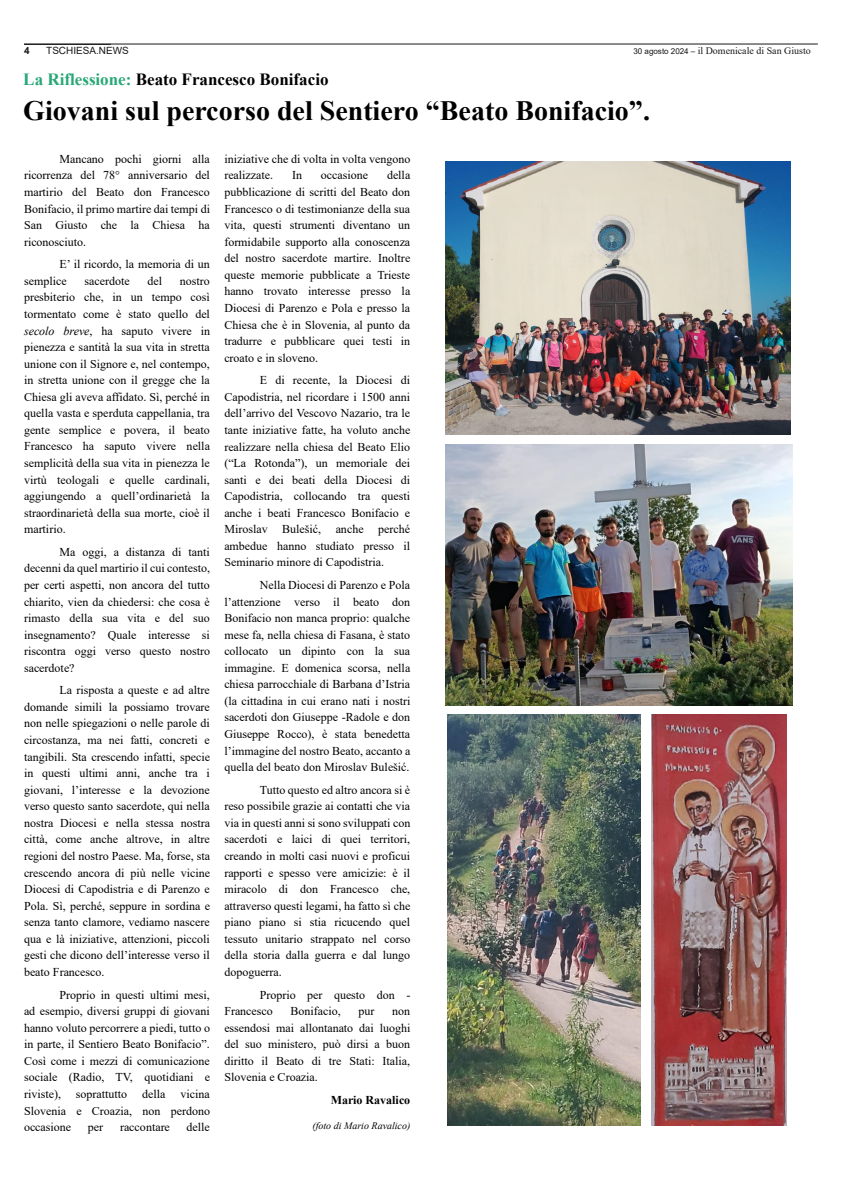
<style>
.page{position:relative;width:842px;height:1191px;background:#fff}
.page>*{position:absolute;margin:0;border:0;box-sizing:border-box;transform-origin:0 0}
.t1{font:700 28px "Times New Roman";color:#000}
.t2{font:700 17px "Times New Roman";color:#000}
.t3{font:12px/16.6px "Times New Roman";color:#000;text-align:justify}
.t4{font:700 12px "Times New Roman";color:#000}
.t5{font:10px "Times New Roman";color:#181717}
.t6{font:italic 10px "Times New Roman";color:#000}
.t7{font:10px "Arial";color:#181717}
.t8{font:700 10px "Arial";color:#181717}
.s1{font-family:"Arial";font-size:8px}
.s2{color:#28a777}
.s3{font-style:italic}
</style>
<div class="page">
<hr style="left:24px;top:44px;width:794px;height:1px;background:#181717">
<img style="left:446px;top:445px;width:347px;height:261px">
<img style="left:446px;top:161px;width:344px;height:274px">
<img style="left:447px;top:714px;width:194px;height:411px">
<img style="left:652px;top:714px;width:134px;height:411px">
<p class="t8" style="left:24px;top:43px;width:7px">4</p>
<p class="t7" style="left:46px;top:43px;width:84px">TSCHIESA.NEWS</p>
<p class="t5" style="left:633px;top:43px;width:179px"><span class="s1">30 agosto 2024 –</span> il Domenicale di San Giusto</p>
<p class="t2" style="left:23px;top:67px;width:307px"><span class="s2">La Riflessione:</span> Beato Francesco Bonifacio</p>
<p class="t1" style="left:23px;top:90px;width:628px">Giovani sul percorso del Sentiero “Beato Bonifacio”.</p>
<p class="t3" style="left:24px;top:150px;width:187px;text-indent:35px">Mancano pochi giorni alla ricorrenza del 78° anniversario del martirio del Beato don Francesco Bonifacio, il primo martire dai tempi di San Giusto che la Chiesa ha riconosciuto.</p>
<p class="t3" style="left:24px;top:255px;width:187px;text-indent:35px">E’ il ricordo, la memoria di un semplice</p>
<p class="t3" style="left:224px;top:150px;width:187px">iniziative che di volta in volta vengono realizzate.</p>
<p class="t3" style="left:224px;top:167px;width:187px;text-indent:163px">della pubblicazione di scritti del Beato don Francesco o di testimonianze della sua vita, questi strumenti diventano un formidabile supporto alla conoscenza del nostro sacerdote martire. Inoltre queste memorie pubblicate a Trieste hanno trovato interesse presso la Diocesi di Parenzo e Pola e presso la Chiesa che è in Slovenia, al punto da tradurre e pubblicare quei testi in croato e in sloveno.</p>
<p class="t3" style="left:224px;top:371px;width:187px;text-indent:35px">E di recente, la Diocesi di Capodistria, nel ricordare i 1500 anni dell’arrivo del Vescovo Nazario, tra le tante iniziative fatte, ha voluto anche realizzare nella chiesa del Beato Elio (“La Rotonda”), un memoriale dei santi e dei beati della Diocesi di Capodistria, collocando tra questi anche i beati Francesco Bonifacio e Miroslav Bulešić, anche perché ambedue hanno studiato presso il Seminario minore di Capodistria.</p>
<p class="t3" style="left:224px;top:576px;width:188px;text-indent:35px">Nella Diocesi di Parenzo e Pola l’attenzione verso il beato don Bonifacio non manca proprio: qualche mese fa, nella chiesa di Fasana, è stato collocato un dipinto con la sua immagine. E domenica scorsa, nella chiesa parrocchiale di Barbana d’Istria (la cittadina in cui erano nati i nostri sacerdoti don Giuseppe -Radole e don Giuseppe Rocco), è stata benedetta l’immagine del nostro Beato, accanto a quella del beato don Miroslav Bulešić.</p>
<p class="t3" style="left:224px;top:781px;width:188px;text-indent:35px">Tutto questo ed altro ancora si è reso possibile grazie ai contatti che via via in questi anni si sono sviluppati con sacerdoti e laici di quei territori, creando in molti casi nuovi e proficui rapporti e spesso vere amicizie: è il miracolo di don Francesco che, attraverso questi legami, ha fatto sì che piano piano si stia ricucendo quel tessuto unitario strappato nel corso della storia dalla guerra e dal lungo dopoguerra.</p>
<p class="t3" style="left:224px;top:986px;width:188px;text-indent:35px">Proprio per questo don -<br>Francesco</p>
<p class="t3" style="left:292px;top:167px;width:11px">In</p>
<p class="t3" style="left:321px;top:167px;width:49px">occasione</p>
<p class="t3" style="left:84px;top:272px;width:47px">sacerdote</p>
<p class="t3" style="left:147px;top:272px;width:16px">del</p>
<p class="t3" style="left:24px;top:272px;width:187px;text-indent:156px">nostro presbiterio che, in un tempo così tormentato come è stato quello del <span class="s3">secolo breve</span>, ha saputo vivere in pienezza e santità la sua vita in stretta unione con il Signore e, nel contempo, in stretta unione con il gregge che la Chiesa gli aveva affidato. Sì, perché in quella vasta e sperduta cappellania, tra gente semplice e povera, il beato Francesco ha saputo vivere nella semplicità della sua vita in pienezza le virtù teologali e quelle cardinali, aggiungendo a quell’ordinarietà la straordinarietà della sua morte, cioè il martirio.</p>
<p class="t3" style="left:24px;top:543px;width:187px;text-indent:35px">Ma oggi, a distanza di tanti decenni da quel martirio il cui contesto, per certi aspetti, non ancora del tutto chiarito, vien da chiedersi: che cosa è rimasto della sua vita e del suo insegnamento? Quale interesse si riscontra oggi verso questo nostro sacerdote?</p>
<p class="t3" style="left:24px;top:681px;width:188px;text-indent:35px">La risposta a queste e ad altre domande simili la possiamo trovare non nelle spiegazioni o nelle parole di circostanza, ma nei fatti, concreti e tangibili. Sta crescendo infatti, specie in questi ultimi anni, anche tra i giovani, l’interesse e la devozione verso questo santo sacerdote, qui nella nostra Diocesi e nella stessa nostra città, come anche altrove, in altre regioni del nostro Paese. Ma, forse, sta crescendo ancora di più nelle vicine Diocesi di Capodistria e di Parenzo e Pola. Sì, perché, seppure in sordina e senza tanto clamore, vediamo nascere qua e là iniziative, attenzioni, piccoli gesti che dicono dell’interesse verso il beato Francesco.</p>
<p class="t3" style="left:24px;top:985px;width:188px;text-indent:35px">Proprio in questi ultimi mesi, ad esempio, diversi gruppi di giovani hanno voluto percorrere a piedi, tutto o in parte, il Sentiero Beato Bonifacio”.<br>Così come i mezzi di comunicazione sociale (Radio, TV, quotidiani e riviste), soprattutto della vicina Slovenia e Croazia, non perdono occasione</p>
<p class="t3" style="left:291px;top:1002px;width:52px">Bonifacio,</p>
<p class="t3" style="left:359px;top:1002px;width:17px">pur</p>
<p class="t3" style="left:224px;top:1002px;width:188px;text-indent:168px">non essendosi mai allontanato dai luoghi del suo ministero, può dirsi a buon diritto il Beato di tre Stati: Italia, Slovenia e Croazia.</p>
<p class="t4" style="left:331px;top:1091px;width:81px">Mario Ravalico</p>
<p class="t6" style="left:312px;top:1118px;width:99px">(foto di Mario Ravalico)</p>
<p class="t3" style="left:88px;top:1118px;width:17px">per</p>
<p class="t3" style="left:120px;top:1118px;width:51px">raccontare</p>
<p class="t3" style="left:187px;top:1118px;width:25px">delle</p>
</div>
